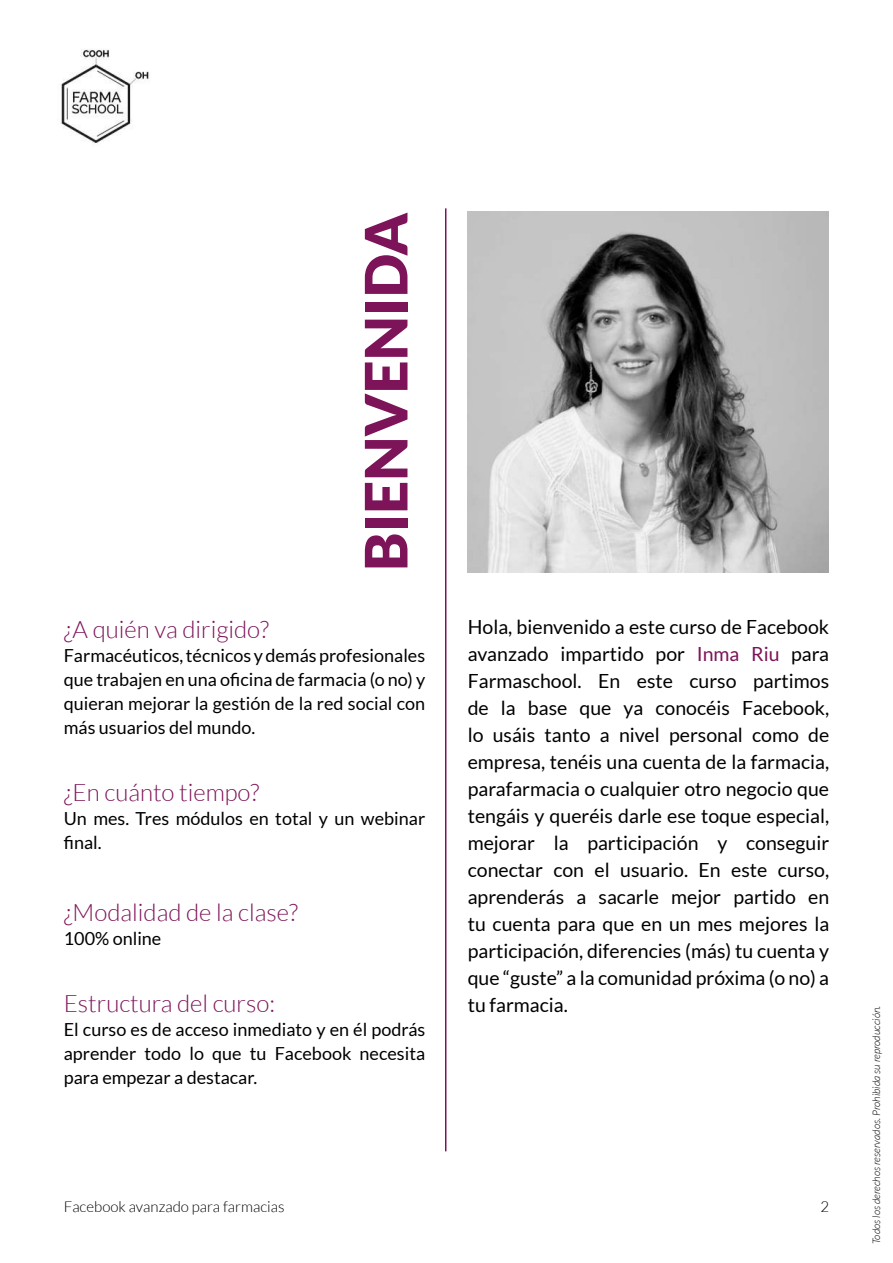
<style>
.page{position:relative;width:893px;height:1263px;background:#fff}
.page>*{position:absolute;margin:0;border:0;box-sizing:border-box;transform-origin:0 0}
.t1{font:900 58.5px "Lato";color:#7d1359}
.t2{font:300 24px "Lato";color:#7d1359}
.t3{font:19.5px/27px "Lato";color:#000;text-align:justify}
.t4{font:18px/24px "Lato";color:#000;text-align:justify}
.t5{font:300 15px "Lato";color:#000}
.t6{font:italic 300 10.5px "Lato";color:#000}
.s1{color:#7d1359}
</style>
<div class="page">
<img style="left:468px;top:212px;width:361px;height:360px">
<hr style="left:445px;top:208px;width:1px;height:943px;background:#7d1359">
<img style="left:61px;top:49px;width:89px;height:94px">
<h1 class="t1" style="left:355px;top:571px;width:360px;rotate:-90deg">BIENVENIDA</h1>
<p class="t2" style="left:64px;top:621px;width:207px">¿A quién va dirigido?</p>
<p class="t4" style="left:64px;top:645px;width:363px">Farmacéuticos, técnicos y demás profesionales que trabajen en una oficina de farmacia (o no) y quieran mejorar la gestión de la red social con más usuarios del mundo.</p>
<p class="t2" style="left:64px;top:783px;width:197px">¿En cuánto tiempo?</p>
<p class="t4" style="left:64px;top:807px;width:363px">Un mes. Tres módulos en total y un webinar final.</p>
<p class="t2" style="left:64px;top:904px;width:236px">¿Modalidad de la clase?</p>
<p class="t4" style="left:64px;top:928px;width:99px">100% online</p>
<p class="t2" style="left:64px;top:994px;width:213px">Estructura del curso:</p>
<p class="t4" style="left:64px;top:1018px;width:363px">El curso es de acceso inmediato y en él podrás aprender todo lo que tu Facebook necesita para empezar a destacar.</p>
<p class="t3" style="left:468px;top:615px;width:363px">Hola, bienvenido a este curso de Facebook avanzado impartido por <span class="s1">Inma Riu</span> para Farmaschool. En este curso partimos de la base que ya conocéis Facebook, lo usáis tanto a nivel personal como de empresa, tenéis una cuenta de la farmacia, parafarmacia o cualquier otro negocio que tengáis y queréis darle ese toque especial, mejorar la participación y conseguir conectar con el usuario. En este curso, aprenderás a sacarle mejor partido en tu cuenta para que en un mes mejores la participación, diferencies (más) tu cuenta y que “guste” a la comunidad próxima (o no) a tu farmacia.</p>
<p class="t5" style="left:64px;top:1201px;width:222px">Facebook avanzado para farmacias</p>
<p class="t5" style="left:820px;top:1201px;width:10px">2</p>
<p class="t6" style="left:872px;top:1244px;width:240px;rotate:-90deg">Todos los derechos reservados. Prohibida su reproducción.</p>
</div>
